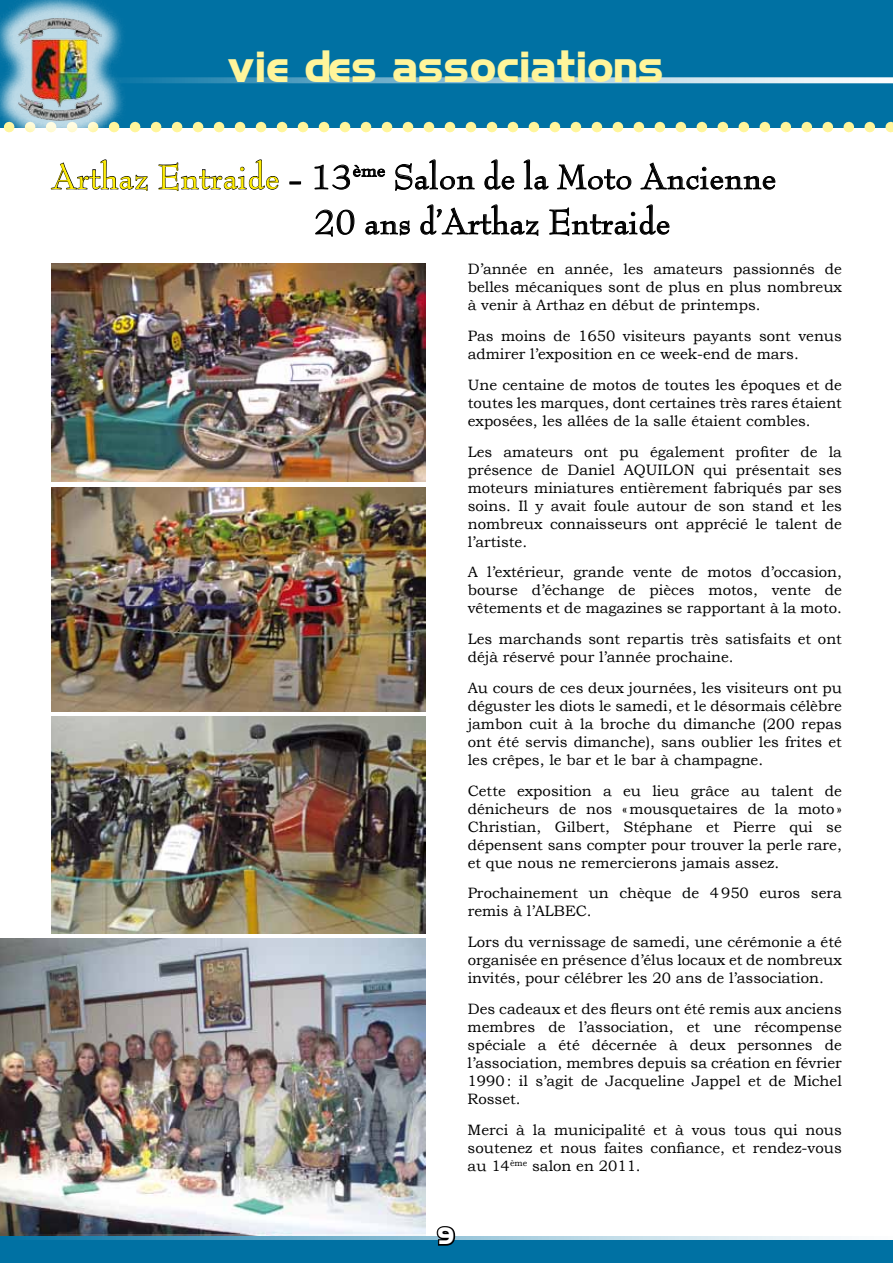
<style>
.page{position:relative;width:893px;height:1263px;background:#fff}
.page>*{position:absolute;margin:0;border:0;box-sizing:border-box;transform-origin:0 0}
.t1{font:40.5px "Hancock Park Bold Laser";color:#fff59b}
.t2{font:37.5px/45px "Bernhard Modern";color:#000}
.t3{font:21px "Hancock Park Bold Laser";color:#fff}
.t4{font:15px/18px "Bookman Old Style";color:#000;text-align:justify}
.s1{color:#ffed00}
</style>
<div class="page">
<img style="left:0;top:939px;width:425px;height:295px">
<div style="left:0;top:0;width:893px;height:127px;background:#0071a3"></div>
<svg style="left:126px;top:122px;width:767px;height:10px"></svg>
<div style="left:0;top:1236px;width:893px;height:27px;background:#0071a3"></div>
<svg style="left:126px;top:77px;width:767px;height:6px;background:#8abdd4"></svg>
<svg style="left:0;top:1234px;width:893px;height:6px"></svg>
<svg style="left:50px;top:159px;width:98px;height:32px"></svg>
<svg style="left:158px;top:159px;width:121px;height:32px"></svg>
<svg style="left:290px;top:181px;width:11px;height:3px"></svg>
<svg style="left:314px;top:159px;width:462px;height:78px"></svg>
<div style="left:0;top:0;width:126px;height:146px;background:#fff;opacity:.75"></div>
<img style="left:17px;top:17px;width:84px;height:103px">
<svg style="left:434px;top:1226px;width:23px;height:20px"></svg>
<img style="left:51px;top:264px;width:374px;height:218px">
<img style="left:51px;top:487px;width:374px;height:224px">
<img style="left:51px;top:716px;width:374px;height:218px">
<h1 class="t1" style="left:228px;top:39px;width:439px">vie des associations</h1>
<h2 class="t2" style="left:314px;top:153px;width:463px;text-indent:-263px"><span class="s1">Arthaz Entraide</span> - 13<sup>ème</sup> Salon de la Moto Ancienne<br>20 ans d’Arthaz Entraide</h2>
<p class="t4" style="left:468px;top:260px;width:376px">D’année en année, les amateurs passionnés de belles mécaniques sont de plus en plus nombreux à venir à Arthaz en début de printemps.</p>
<p class="t4" style="left:468px;top:327px;width:376px">Pas moins de 1650 visiteurs payants sont venus admirer l’exposition en ce week-end de mars.</p>
<p class="t4" style="left:468px;top:376px;width:376px">Une centaine de motos de toutes les époques et de toutes les marques, dont certaines très rares étaient exposées, les allées de la salle étaient combles.</p>
<p class="t4" style="left:468px;top:443px;width:376px">Les amateurs ont pu également profiter de la présence de Daniel AQUILON qui présentait ses moteurs miniatures entièrement fabriqués par ses soins. Il y avait foule autour de son stand et les nombreux connaisseurs ont apprécié le talent de l’artiste.</p>
<p class="t4" style="left:468px;top:563px;width:376px">A l’extérieur, grande vente de motos d’occasion, bourse d’échange de pièces motos, vente de vêtements et de magazines se rapportant à la moto.</p>
<p class="t4" style="left:468px;top:630px;width:376px">Les marchands sont repartis très satisfaits et ont déjà réservé pour l’année prochaine.</p>
<p class="t4" style="left:468px;top:679px;width:376px">Au cours de ces deux journées, les visiteurs ont pu déguster les diots le samedi, et le désormais célèbre jambon cuit à la broche du dimanche (200 repas ont été servis dimanche), sans oublier les frites et les crêpes, le bar et le bar à champagne.</p>
<p class="t4" style="left:468px;top:782px;width:376px">Cette exposition a eu lieu grâce au talent de dénicheurs de nos «mousquetaires de la moto» Christian, Gilbert, Stéphane et Pierre qui se dépensent sans compter pour trouver la perle rare, et que nous ne remercierons jamais assez.</p>
<p class="t4" style="left:468px;top:884px;width:376px">Prochainement un chèque de 4950 euros sera remis à l’ALBEC.</p>
<p class="t4" style="left:468px;top:933px;width:376px">Lors du vernissage de samedi, une cérémonie a été organisée en présence d’élus locaux et de nombreux invités, pour célébrer les 20 ans de l’association.</p>
<p class="t4" style="left:468px;top:1000px;width:376px">Des cadeaux et des fleurs ont été remis aux anciens membres de l’association, et une récompense spéciale a été décernée à deux personnes de l’association, membres depuis sa création en février 1990: il s’agit de Jacqueline Jappel et de Michel Rosset.</p>
<p class="t4" style="left:468px;top:1121px;width:376px">Merci à la municipalité et à vous tous qui nous soutenez et nous faites confiance, et rendez-vous au 14<sup>ème</sup> salon en 2011.</p>
<h3 class="t3" style="left:438px;top:1222px;width:19px">9</h3>
</div>
